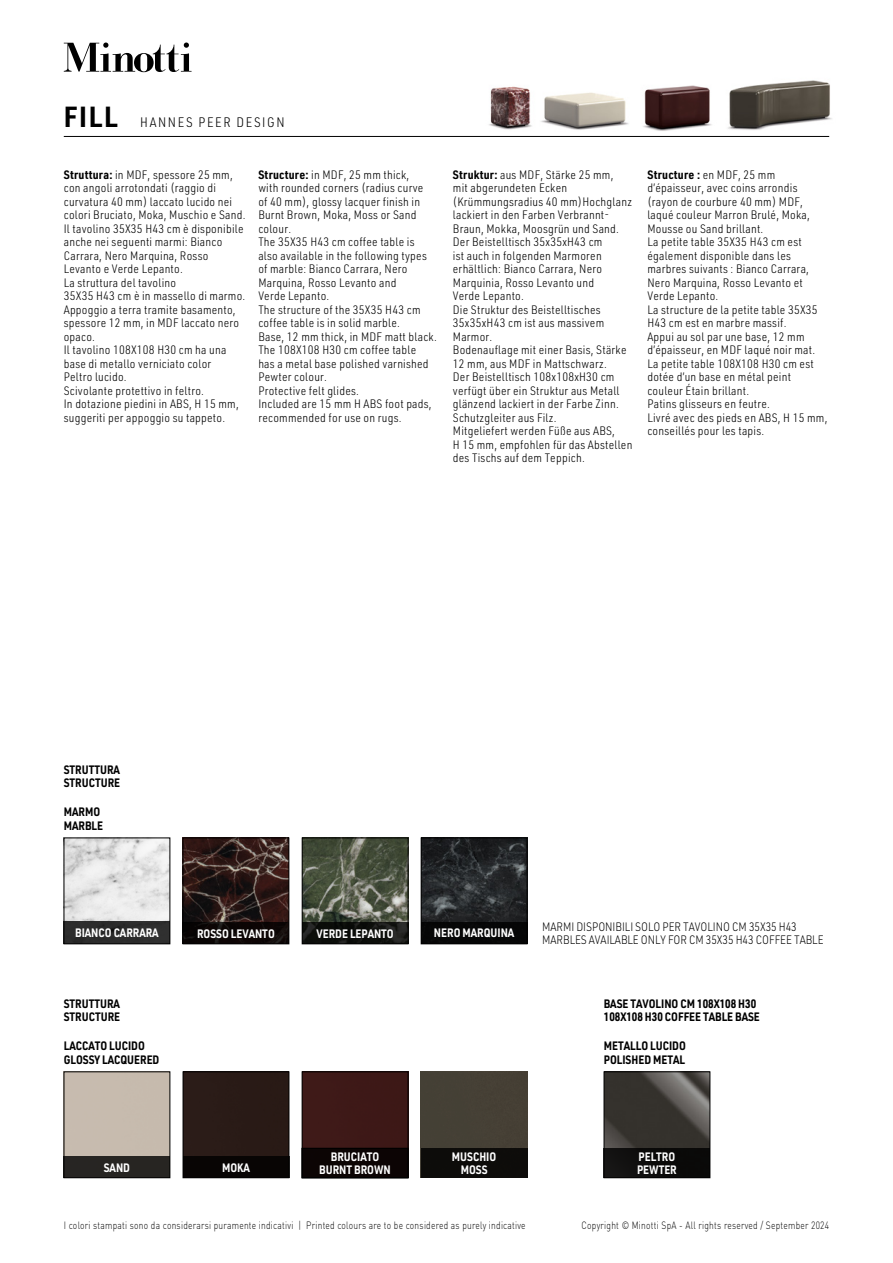
<style>
.page{position:relative;width:893px;height:1263px;background:#fff}
.page>*{position:absolute;margin:0;border:0;box-sizing:border-box;transform-origin:0 0}
.t1{font:300 13.5px "URWDIN Semi Cond";letter-spacing:.12em;color:#000}
.t2{font:300 12px/13.5px "URWDIN Semi Cond";letter-spacing:.02em;color:#000}
.t3{font:700 12px/13.5px "URWDIN";color:#000;scale:.85 1}
.t4{font:700 12px/13.5px "URWDIN";color:#fff;scale:.85 1}
.t5{font:300 12px/13.5px "URWDIN";color:#000;scale:.85 1}
.t6{font:300 10.5px "DIN";letter-spacing:.03em;color:#000;scale:.8 1}
.s1{font-weight:700;font-size:28.5px}
.s2{font-weight:700}
</style>
<div class="page">
<svg style="left:64px;top:43px;width:128px;height:29px"></svg>
<hr style="left:64px;top:136px;width:765px;height:1px;background:#000">
<img style="left:728px;top:80px;width:104px;height:50px">
<img style="left:489px;top:85px;width:223px;height:46px">
<img style="left:423px;top:840px;width:102px;height:82px">
<div style="left:421px;top:838px;width:106px;height:106px;border:1px solid #000"></div>
<div style="left:421px;top:922px;width:106px;height:22px;background:#060607"></div>
<img style="left:606px;top:1073px;width:102px;height:75px">
<div style="left:604px;top:1071px;width:106px;height:107px;border:1px solid #000"></div>
<div style="left:604px;top:1148px;width:106px;height:30px;background:#0a0a09"></div>
<div style="left:66px;top:1073px;width:102px;height:84px;background:#c7bbae"></div>
<div style="left:64px;top:1157px;width:106px;height:21px;background:#272522"></div>
<div style="left:421px;top:1071px;width:106px;height:77px;background:#454035"></div>
<div style="left:421px;top:1148px;width:106px;height:30px;background:#0d0c0a"></div>
<div style="left:304px;top:1073px;width:102px;height:75px;background:#3e1917"></div>
<div style="left:302px;top:1071px;width:106px;height:107px;border:1px solid #000"></div>
<div style="left:302px;top:1148px;width:106px;height:30px;background:#0c0504"></div>
<div style="left:302px;top:1148px;width:106px;height:30px;border:1px solid #000"></div>
<div style="left:185px;top:1073px;width:102px;height:84px;background:#291b16"></div>
<div style="left:183px;top:1071px;width:106px;height:107px;border:1px solid #000"></div>
<div style="left:183px;top:1157px;width:106px;height:21px;background:#080504"></div>
<img style="left:66px;top:840px;width:102px;height:82px">
<div style="left:64px;top:922px;width:106px;height:22px;background:#2c2c2c"></div>
<img style="left:185px;top:840px;width:102px;height:83px">
<div style="left:183px;top:838px;width:106px;height:106px;border:1px solid #000"></div>
<svg style="left:183px;top:923px;width:106px;height:21px;background:#0c0706"></svg>
<img style="left:304px;top:840px;width:102px;height:83px">
<div style="left:302px;top:838px;width:106px;height:106px;border:1px solid #000"></div>
<svg style="left:302px;top:923px;width:106px;height:21px;background:#11120f"></svg>
<p class="t1" style="left:64px;top:113px;width:222px"><span class="s1">FILL</span> HANNES PEER DESIGN</p>
<p class="t2" style="left:64px;top:167px;width:183px"><span class="s2">Struttura:</span> in MDF, spessore 25 mm, con angoli arrotondati (raggio di curvatura 40 mm) laccato lucido nei colori Bruciato, Moka, Muschio e Sand.<br>Il tavolino 35X35 H43 cm è disponibile anche nei seguenti marmi: Bianco<br>Carrara, Nero Marquina, Rosso<br>Levanto e Verde Lepanto.<br>La struttura del tavolino<br>35X35 H43 cm è in massello di marmo.<br>Appoggio a terra tramite basamento, spessore 12 mm, in MDF laccato nero opaco.<br>Il tavolino 108X108 H30 cm ha una base di metallo verniciato color<br>Peltro lucido.<br>Scivolante protettivo in feltro.<br>In dotazione piedini in ABS, H 15 mm, suggeriti per appoggio su tappeto.</p>
<p class="t2" style="left:258px;top:167px;width:180px"><span class="s2">Structure:</span> in MDF, 25 mm thick,<br>with rounded corners (radius curve<br>of 40 mm), glossy lacquer finish in<br>Burnt Brown, Moka, Moss or Sand colour.<br>The 35X35 H43 cm coffee table is also available in the following types of marble: Bianco Carrara, Nero<br>Marquina, Rosso Levanto and<br>Verde Lepanto.<br>The structure of the 35X35 H43 cm coffee table is in solid marble.<br>Base, 12 mm thick, in MDF matt black.<br>The 108X108 H30 cm coffee table<br>has a metal base polished varnished<br>Pewter colour.<br>Protective felt glides.<br>Included are 15 mm H ABS foot pads, recommended for use on rugs.</p>
<p class="t2" style="left:453px;top:167px;width:181px"><span class="s2">Struktur:</span> aus MDF, Stärke 25 mm,<br>mit abgerundeten Ecken (Krümmungsradius 40 mm)Hochglanz lackiert in den Farben Verbrannt-<br>Braun, Mokka, Moosgrün und Sand.<br>Der Beistelltisch 35x35xH43 cm<br>ist auch in folgenden Marmoren erhältlich: Bianco Carrara, Nero<br>Marquinia, Rosso Levanto und<br>Verde Lepanto.<br>Die Struktur des Beistelltisches<br>35x35xH43 cm ist aus massivem<br>Marmor.<br>Bodenauflage mit einer Basis, Stärke<br>12 mm, aus MDF in Mattschwarz.<br>Der Beistelltisch 108x108xH30 cm verfügt über ein Struktur aus Metall glänzend lackiert in der Farbe Zinn.<br>Schutzgleiter aus Filz.<br>Mitgeliefert werden Füße aus ABS,<br>H 15 mm, empfohlen für das Abstellen des Tischs auf dem Teppich.</p>
<p class="t2" style="left:647px;top:167px;width:182px"><span class="s2">Structure :</span> en MDF, 25 mm d’épaisseur, avec coins arrondis (rayon de courbure 40 mm) MDF, laqué couleur Marron Brulé, Moka,<br>Mousse ou Sand brillant.<br>La petite table 35X35 H43 cm est également disponible dans les marbres suivants : Bianco Carrara,<br>Nero Marquina, Rosso Levanto et<br>Verde Lepanto.<br>La structure de la petite table 35X35<br>H43 cm est en marbre massif.<br>Appui au sol par une base, 12 mm d’épaisseur, en MDF laqué noir mat.<br>La petite table 108X108 H30 cm est dotée d’un base en métal peint couleur Étain brillant.<br>Patins glisseurs en feutre.<br>Livré avec des pieds en ABS, H 15 mm, conseillés pour les tapis.</p>
<p class="t3" style="left:64px;top:762px;width:68px">STRUTTURA<br>STRUCTURE</p>
<p class="t3" style="left:64px;top:805px;width:48px">MARMO<br>MARBLE</p>
<p class="t4" style="left:75px;top:926px;width:100px">BIANCO CARRARA</p>
<p class="t4" style="left:197px;top:926px;width:93px">ROSSO LEVANTO</p>
<p class="t4" style="left:316px;top:926px;width:92px">VERDE LEPANTO</p>
<p class="t5" style="left:542px;top:919px;width:333px">MARMI DISPONIBILI SOLO PER TAVOLINO CM 35X35 H43<br>MARBLES AVAILABLE ONLY FOR CM 35X35 H43 COFFEE TABLE</p>
<p class="t4" style="left:434px;top:926px;width:96px">NERO MARQUINA</p>
<p class="t3" style="left:64px;top:996px;width:68px">STRUTTURA<br>STRUCTURE</p>
<p class="t3" style="left:64px;top:1039px;width:114px">LACCATO LUCIDO<br>GLOSSY LACQUERED</p>
<p class="t3" style="left:604px;top:996px;width:185px">BASE TAVOLINO CM 108X108 H30<br>108X108 H30 COFFEE TABLE BASE</p>
<p class="t3" style="left:604px;top:1039px;width:98px">METALLO LUCIDO<br>POLISHED METAL</p>
<p class="t4" style="left:104px;top:1160px;width:32px">SAND</p>
<p class="t4" style="left:452px;top:1149px;width:54px;text-align:center">MUSCHIO<br>MOSS</p>
<p class="t4" style="left:331px;top:1149px;width:58px">BRUCIATO</p>
<p class="t4" style="left:222px;top:1160px;width:34px">MOKA</p>
<p class="t4" style="left:319px;top:1162px;width:86px">BURNT BROWN</p>
<p class="t4" style="left:637px;top:1149px;width:48px">PELTRO<br>PEWTER</p>
<p class="t6" style="left:64px;top:1219px;width:579px">I colori stampati sono da considerarsi puramente indicativi | Printed colours are to be considered as purely indicative</p>
<p class="t6" style="left:582px;top:1219px;width:311px">Copyright © Minotti SpA - All rights reserved / September 2024</p>
</div>
